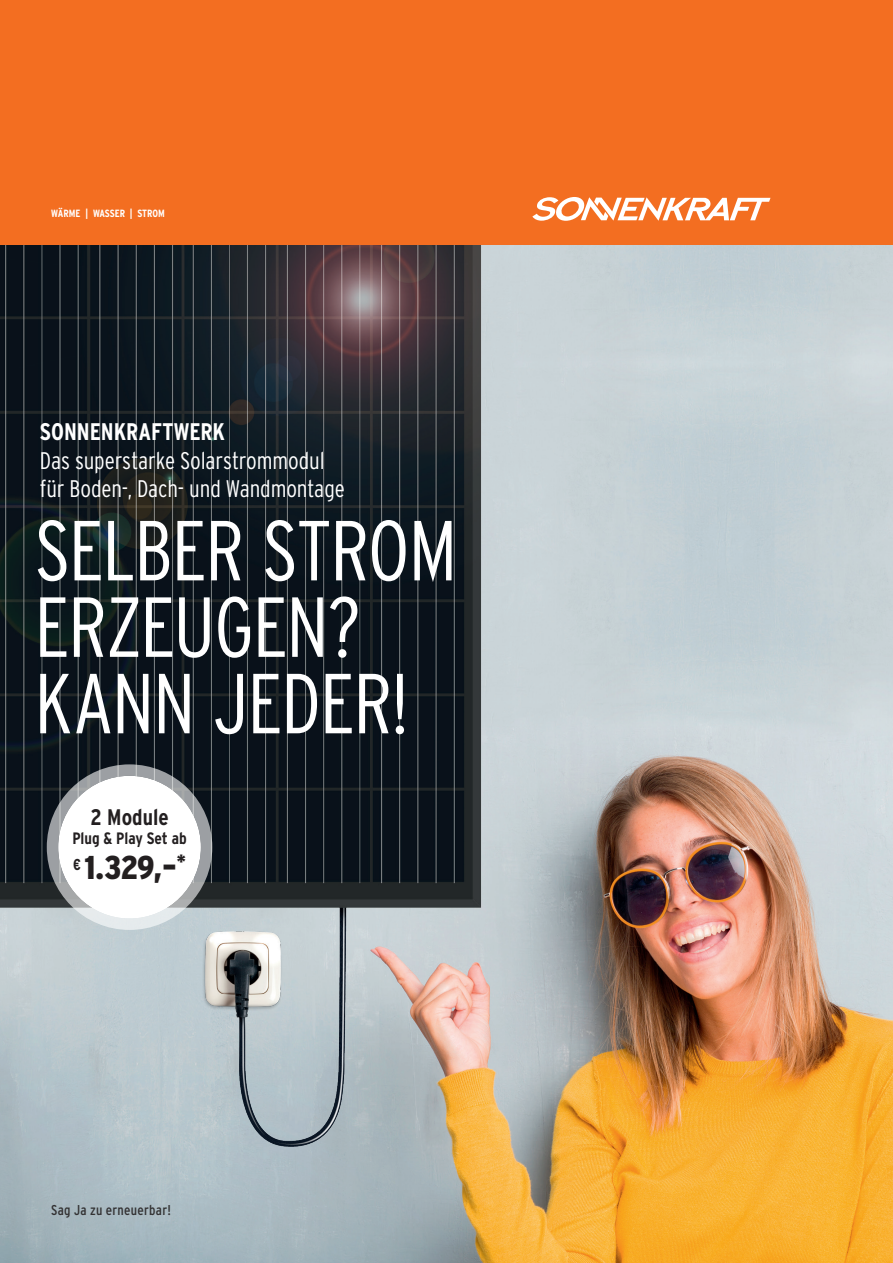
<style>
.page{position:relative;width:893px;height:1263px;background:#fff}
.page>*{position:absolute;margin:0;border:0;box-sizing:border-box;transform-origin:0 0}
.t1{font:300 84.9px/76.5px "Interstate Condensed";letter-spacing:-.02em;color:#fff}
.t2{font:900 33px "Interstate Condensed";color:#231f20}
.t3{font:300 24px/28.5px "Interstate Condensed";letter-spacing:-.005em;color:#fff}
.t4{font:700 24px "Interstate Condensed";color:#fff}
.t5{font:700 22.5px "Interstate Condensed";color:#231f20}
.t6{font:700 16.5px "Interstate Condensed";color:#231f20}
.t7{font:14.25px "Interstate Condensed";letter-spacing:.02em;color:#333233}
.t8{font:700 10.5px "Interstate Condensed";color:#fff}
</style>
<div class="page">
<img style="left:0;top:244px;width:893px;height:1019px">
<img style="left:0;top:244px;width:523px;height:934px">
<div style="left:0;top:0;width:893px;height:244px;background:#f36e21"></div>
<svg style="left:532px;top:197px;width:238px;height:24px"></svg>
<div style="left:58px;top:776px;width:143px;height:142px;background:#fff;border-radius:50%"></div>
<div style="left:47px;top:764px;width:165px;height:166px;border:11px solid #fff;border-radius:50%"></div>
<p class="t8" style="left:51px;top:207px;width:115px">WÄRME | WASSER | STROM</p>
<p class="t4" style="left:40px;top:418px;width:187px">SONNENKRAFTWERK</p>
<p class="t3" style="left:40px;top:446px;width:306px">Das superstarke Solarstrommodul für Boden-, Dach- und Wandmontage</p>
<h1 class="t1" style="left:34px;top:511px;width:424px">SELBER STROM<br>ERZEUGEN?<br>KANN JEDER!</h1>
<p class="t5" style="left:90px;top:804px;width:80px">2 Module</p>
<p class="t6" style="left:72px;top:829px;width:116px">Plug &amp; Play Set ab</p>
<h2 class="t2" style="left:73px;top:849px;width:114px"><sup>€</sup> 1.329,–<sup>*</sup></h2>
<p class="t7" style="left:51px;top:1202px;width:121px">Sag Ja zu erneuerbar!</p>
</div>
